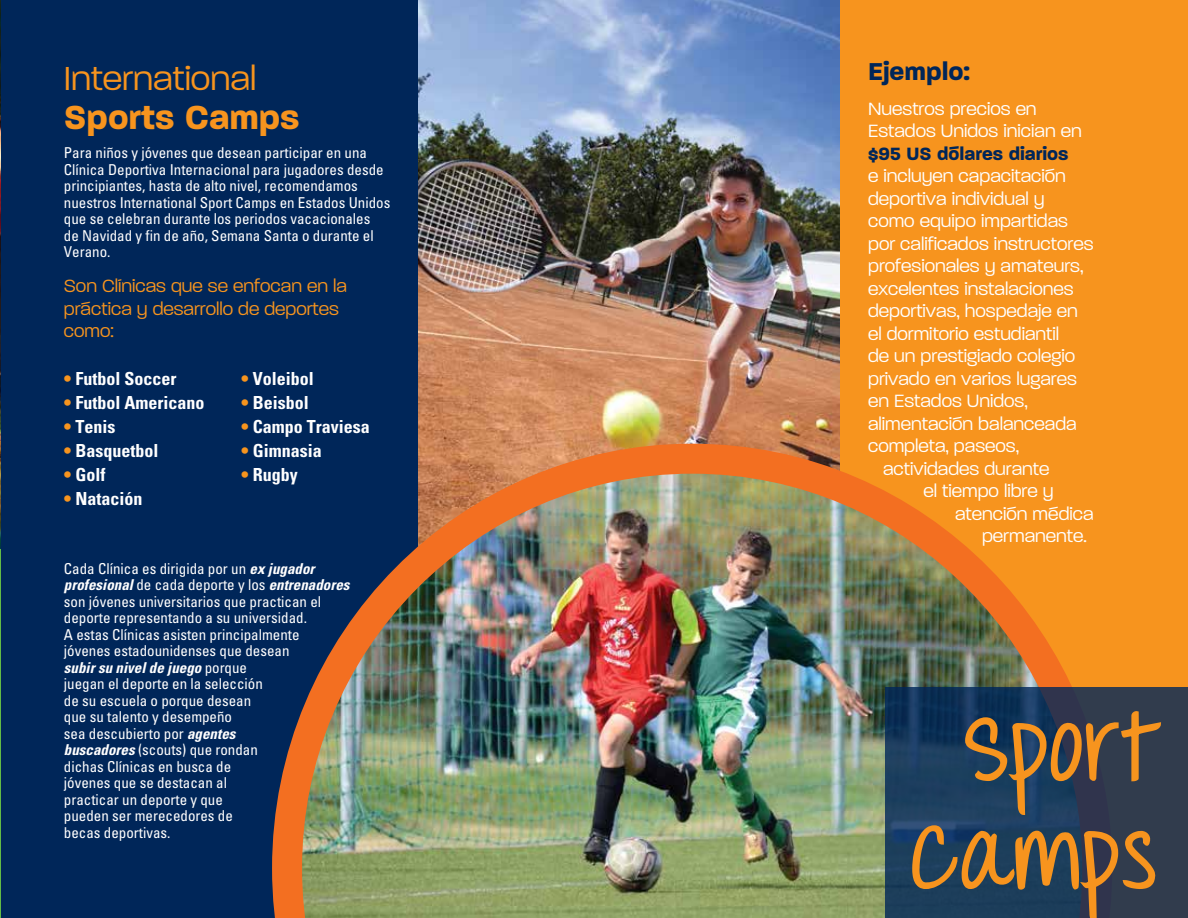
<style>
.page{position:relative;width:1188px;height:918px;background:#002659}
.page>*{position:absolute;margin:0;border:0;box-sizing:border-box;transform-origin:0 0}
.t1{font:90px/108px "Throw My Hands Upinthe Air";letter-spacing:.05em;color:#f7941e;text-align:right}
.t2{font:300 45px "Paralucent";color:#f7941e}
.t3{font:700 45px "Paralucent";color:#f7941e}
.t4{font:700 33px "Paralucent";color:#002659}
.t5{font:300 24px/22.5px "Paralucent";color:#fff}
.t6{font:300 24px/22.5px "Paralucent";color:#f7941e}
.t7{font:700 24px "Paralucent";color:#002659}
.t8{font:700 condensed 18px "Univers";color:#fff}
.t9{font:condensed 15px/16.5px "Univers";color:#fff}
.s1{color:#f7941e}
.s2{font-weight:700;font-style:italic}
</style>
<div class="page">
<hr style="left:0;top:544px;width:1px;height:374px;background:#62bb46">
<img style="left:0;top:0;width:1px;height:549px">
<div style="left:837px;top:0;width:351px;height:918px;background:#f7941e"></div>
<img style="left:419px;top:0;width:420px;height:444px">
<img style="left:272px;top:444px;width:800px;height:474px">
<svg style="left:885px;top:687px;width:303px;height:231px"></svg>
<svg style="left:963px;top:710px;width:200px;height:107px"></svg>
<svg style="left:911px;top:823px;width:246px;height:95px"></svg>
<h2 class="t2" style="left:64px;top:54px;width:194px">International</h2>
<h2 class="t3" style="left:64px;top:93px;width:237px">Sports Camps</h2>
<p class="t9" style="left:64px;top:144px;width:328px">Para niños y jóvenes que desean participar en una Clínica Deportiva Internacional para jugadores desde principiantes, hasta de alto nivel, recomendamos nuestros International Sport Camps en Estados Unidos que se celebran durante los periodos vacacionales<br>de Navidad y fin de año, Semana Santa o durante el Verano.</p>
<h3 class="t6" style="left:64px;top:274px;width:285px">Son Clínicas que se enfocan en la práctica y desarrollo de deportes como:</h3>
<p class="t8" style="left:64px;top:368px;width:114px"><span class="s1">•</span> Futbol Soccer</p>
<p class="t8" style="left:64px;top:392px;width:142px"><span class="s1">•</span> Futbol Americano</p>
<p class="t8" style="left:64px;top:416px;width:53px"><span class="s1">•</span> Tenis</p>
<p class="t8" style="left:64px;top:440px;width:96px"><span class="s1">•</span> Basquetbol</p>
<p class="t8" style="left:64px;top:464px;width:43px"><span class="s1">•</span> Golf</p>
<p class="t8" style="left:64px;top:488px;width:80px"><span class="s1">•</span> Natación</p>
<p class="t8" style="left:241px;top:368px;width:74px"><span class="s1">•</span> Voleibol</p>
<p class="t8" style="left:241px;top:392px;width:69px"><span class="s1">•</span> Beisbol</p>
<p class="t8" style="left:241px;top:416px;width:130px"><span class="s1">•</span> Campo Traviesa</p>
<p class="t8" style="left:241px;top:440px;width:82px"><span class="s1">•</span> Gimnasia</p>
<p class="t8" style="left:241px;top:464px;width:58px"><span class="s1">•</span> Rugby</p>
<p class="t9" style="left:64px;top:560px;width:287px">Cada Clínica es dirigida por un <span class="s2">ex jugador profesional</span> de cada deporte y los <span class="s2">entrenadores </span>son jóvenes universitarios que practican el deporte representando a su universidad.<br>A estas Clínicas asisten principalmente jóvenes estadounidenses que desean<br><span class="s2">subir su nivel de juego</span> porque<br>juegan el deporte en la selección<br>de su escuela o porque desean<br>que su talento y desempeño<br>sea descubierto por <span class="s2">agentes<br>buscadores</span> (scouts) que rondan<br>dichas Clínicas en busca de<br>jóvenes que se destacan al<br>practicar un deporte y que<br>pueden ser merecedores de<br>becas deportivas.</p>
<h3 class="t4" style="left:868px;top:53px;width:104px">Ejemplo:</h3>
<h3 class="t5" style="left:868px;top:96px;width:215px">Nuestros precios en<br>Estados Unidos inician en</h3>
<h3 class="t7" style="left:868px;top:141px;width:202px">$95 US dólares diarios</h3>
<h3 class="t5" style="left:868px;top:164px;width:199px">e incluyen capacitación</h3>
<h3 class="t5" style="left:868px;top:186px;width:178px">deportiva individual y</h3>
<h3 class="t5" style="left:868px;top:209px;width:201px">como equipo impartidas</h3>
<h3 class="t5" style="left:868px;top:231px;width:227px">por calificados instructores</h3>
<h3 class="t5" style="left:868px;top:254px;width:217px">profesionales y amateurs,</h3>
<h3 class="t5" style="left:868px;top:276px;width:207px">excelentes instalaciones</h3>
<h3 class="t5" style="left:868px;top:299px;width:211px">deportivas, hospedaje en</h3>
<h3 class="t5" style="left:868px;top:321px;width:193px">el dormitorio estudiantil</h3>
<h3 class="t5" style="left:868px;top:344px;width:209px">de un prestigiado colegio</h3>
<h3 class="t5" style="left:868px;top:366px;width:210px">privado en varios lugares</h3>
<h3 class="t5" style="left:868px;top:389px;width:161px">en Estados Unidos,</h3>
<h3 class="t5" style="left:868px;top:411px;width:210px">alimentación balanceada</h3>
<h3 class="t5" style="left:868px;top:434px;width:152px">completa, paseos,</h3>
<h3 class="t5" style="left:883px;top:456px;width:168px">actividades durante</h3>
<h3 class="t5" style="left:924px;top:479px;width:132px">el tiempo libre y</h3>
<h3 class="t5" style="left:955px;top:501px;width:140px">atención médica</h3>
<h3 class="t5" style="left:982px;top:524px;width:106px">permanente.</h3>
<h1 class="t1" style="left:911px;top:702px;width:245px">Sport<br>Camps</h1>
</div>
